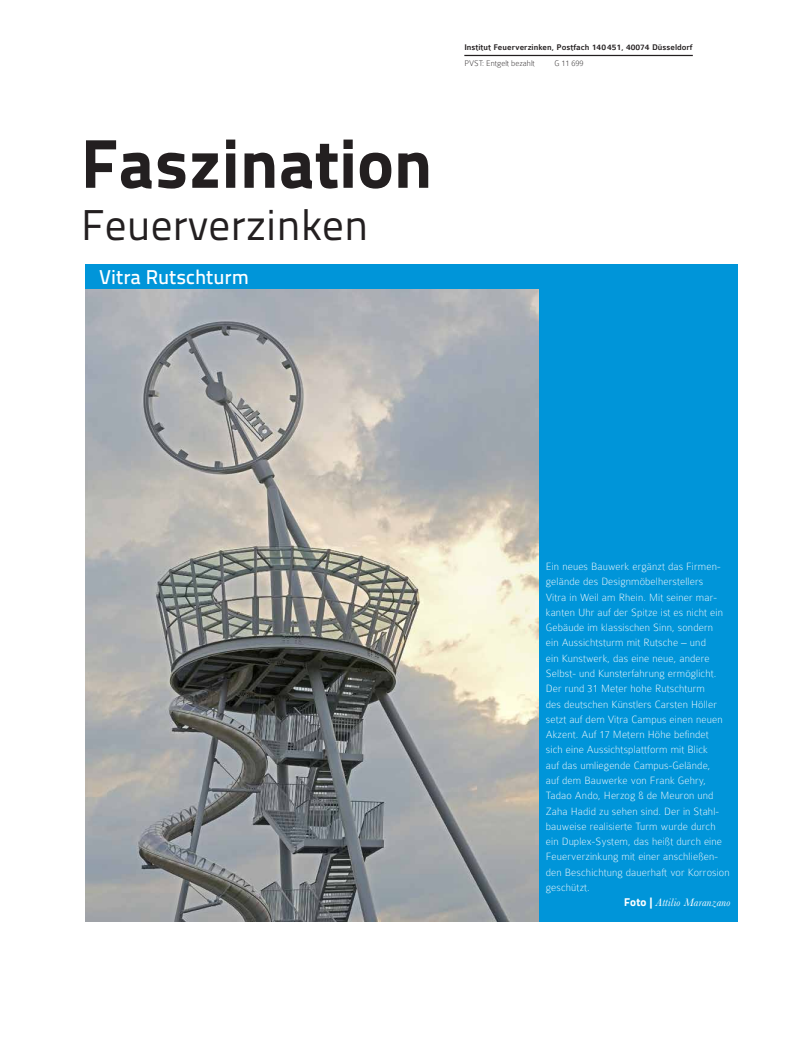
<style>
.page{position:relative;width:794px;height:1053px;background:#fff}
.page>*{position:absolute;margin:0;border:0;box-sizing:border-box;transform-origin:0 0}
.t1{font:800 68.75px "Titillium Text 22 L";color:#231f20}
.t2{font:43px "Titillium Text 22 L";color:#231f20}
.t3{font:500 20px "Titillium Text 22 L";color:#fff}
.t4{font:100 11.25px/15.2px "Colaborate";letter-spacing:.01em;color:#fff}
.t5{font:italic 11.25px "Baskerville";letter-spacing:.01em;color:#fff}
.t6{font:500 8.75px "Colaborate";color:#231f20}
.t7{font:100 8.75px "Colaborate";color:#231f20}
.s1{font-family:"Titillium Text 22 L";font-weight:800;font-style:normal}
</style>
<div class="page">
<img style="left:85px;top:289px;width:454px;height:632px">
<hr style="left:464px;top:55px;width:229px;height:1px;background:#231f20">
<div style="left:539px;top:277px;width:198px;height:644px;background:#0095d9"></div>
<div style="left:85px;top:264px;width:652px;height:25px;background:#0095d9"></div>
<h1 class="t1" style="left:81px;top:110px;width:353px">Faszination</h1>
<h2 class="t2" style="left:81px;top:193px;width:289px">Feuerverzinken</h2>
<h3 class="t3" style="left:99px;top:261px;width:151px">Vitra Rutschturm</h3>
<p class="t6" style="left:464px;top:42px;width:230px">Institut Feuerverzinken, Postfach 140451, 40074 Düsseldorf</p>
<p class="t7" style="left:464px;top:58px;width:72px">PVST: Entgelt bezahlt</p>
<p class="t7" style="left:554px;top:58px;width:31px">G 11 699</p>
<p class="t4" style="left:546px;top:558px;width:185px">Ein neues Bauwerk ergänzt das Firmen&shy;gelände des Designmöbelherstellers<br>Vitra in Weil am Rhein. Mit seiner mar&shy;kanten Uhr auf der Spitze ist es nicht ein Gebäude im klassischen Sinn, sondern<br>ein Aussichtsturm mit Rutsche – und<br>ein Kunstwerk, das eine neue, andere Selbst- und Kunsterfahrung ermöglicht.<br>Der rund 31 Meter hohe Rutschturm<br>des deutschen Künstlers Carsten Höller setzt auf dem Vitra Campus einen neuen Akzent. Auf 17 Metern Höhe befindet<br>sich eine Aussichtsplattform mit Blick<br>auf das umliegende Campus-Gelände,<br>auf dem Bauwerke von Frank Gehry, Tadao Ando, Herzog &amp; de Meuron und Zaha Hadid zu sehen sind. Der in Stahl&shy;bauweise realisierte Turm wurde durch ein Duplex-System, das heißt durch eine Feuerverzinkung mit einer anschließen&shy;den Beschichtung dauerhaft vor Korrosion geschützt.</p>
<p class="t5" style="left:624px;top:895px;width:108px"><span class="s1">Foto |</span> Attilio Maranzano</p>
</div>
